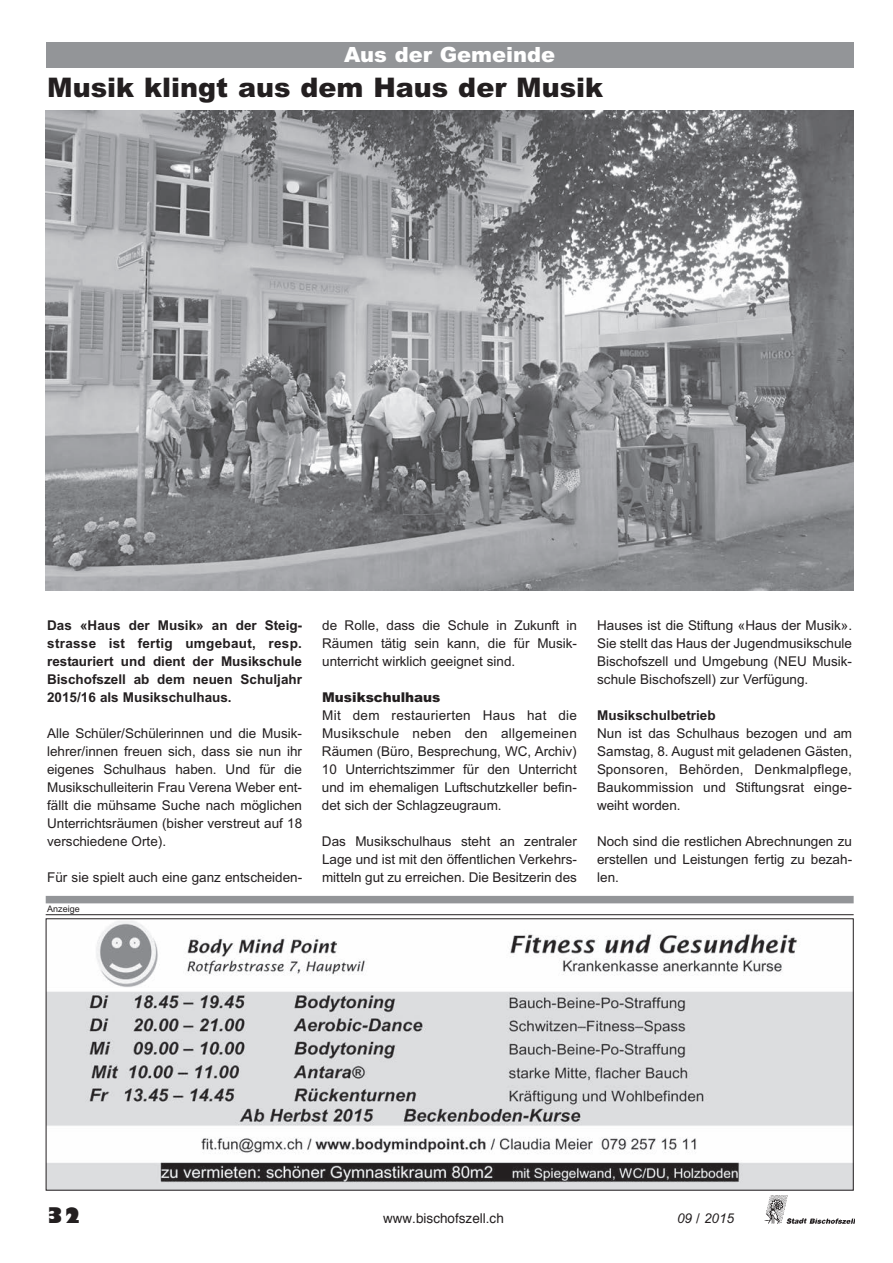
<style>
.page{position:relative;width:893px;height:1263px;background:#fff}
.page>*{position:absolute;margin:0;border:0;box-sizing:border-box;transform-origin:0 0}
.t1{font:900 27px "Arial";color:#231f20}
.t2{font:900 21px "Arial";color:#fff}
.t3{font:800 21px "Gill Sans";color:#231f20}
.t4{font:13.5px/18px "Arial";color:#231f20;text-align:justify}
.t5{font:700 13.5px/18px "Arial";color:#231f20;text-align:justify}
.t6{font:900 13.5px "Arial";color:#231f20}
.t7{font:italic 13.5px "Arial";color:#231f20}
.t8{font:italic 13.5px "Arial";color:#231f20}
.t9{font:13.5px "Helvetica";color:#231f20}
.t10{font:9px "Arial";color:#231f20}
</style>
<div class="page">
<img style="left:764px;top:1195px;width:91px;height:29px">
<div style="left:46px;top:42px;width:808px;height:26px;background:#939598"></div>
<img style="left:48px;top:921px;width:804px;height:267px">
<hr style="left:46px;top:914px;width:808px;height:1px;background:#231f20">
<div style="left:46px;top:896px;width:808px;height:7px;background:#939598"></div>
<img style="left:46px;top:110px;width:808px;height:481px">
<h2 class="t2" style="left:344px;top:39px;width:213px">Aus der Gemeinde</h2>
<h1 class="t1" style="left:47px;top:68px;width:557px">Musik klingt aus dem Haus der Musik</h1>
<p class="t5" style="left:47px;top:617px;width:257px">Das «Haus der Musik» an der Steig&shy;strasse ist fertig umgebaut, resp. restauriert und dient der Musikschule Bischofszell ab dem neuen Schuljahr 2015/16 als Musikschulhaus.</p>
<p class="t4" style="left:47px;top:724px;width:257px">Alle Schüler/Schülerinnen und die Musik&shy;lehrer/innen freuen sich, dass sie nun ihr eigenes Schulhaus haben. Und für die Musikschulleiterin Frau Verena Weber ent&shy;fällt die mühsame Suche nach möglichen Unterrichtsräumen (bisher verstreut auf 18 verschiedene Orte).</p>
<p class="t4" style="left:47px;top:868px;width:256px">Für sie spielt auch eine ganz entscheiden-</p>
<p class="t10" style="left:47px;top:902px;width:34px">Anzeige</p>
<p class="t4" style="left:322px;top:616px;width:256px">de Rolle, dass die Schule in Zukunft in Räumen tätig sein kann, die für Musik&shy;unterricht wirklich geeignet sind.</p>
<p class="t6" style="left:322px;top:687px;width:120px">Musikschulhaus</p>
<p class="t4" style="left:322px;top:706px;width:257px">Mit dem restaurierten Haus hat die Musikschule neben den allgemeinen Räumen (Büro, Besprechung, WC, Archiv)<br>10 Unterrichtszimmer für den Unterricht und im ehemaligen Luftschutzkeller befin&shy;det sich der Schlagzeugraum.</p>
<p class="t4" style="left:322px;top:832px;width:257px">Das Musikschulhaus steht an zentraler Lage und ist mit den öffentlichen Verkehrs&shy;mitteln gut zu erreichen. Die Besitzerin des</p>
<p class="t4" style="left:597px;top:616px;width:256px">Hauses ist die Stiftung «Haus der Musik».<br>Sie stellt das Haus der Jugendmusikschule Bischofszell und Umgebung (NEU Musik&shy;schule Bischofszell) zur Verfügung.</p>
<p class="t5" style="left:597px;top:707px;width:120px">Musikschulbetrieb</p>
<p class="t4" style="left:597px;top:724px;width:257px">Nun ist das Schulhaus bezogen und am Samstag, 8. August mit geladenen Gästen, Sponsoren, Behörden, Denkmalpflege, Baukommission und Stiftungsrat einge&shy;weiht worden.</p>
<p class="t4" style="left:597px;top:832px;width:257px">Noch sind die restlichen Abrechnungen zu erstellen und Leistungen fertig zu bezah&shy;len.</p>
<h2 class="t3" style="left:47px;top:1201px;width:37px">32</h2>
<p class="t9" style="left:383px;top:1208px;width:31px">www</p>
<p class="t4" style="left:385px;top:1208px;width:122px">www.bischofszell.ch</p>
<p class="t7" style="left:677px;top:1211px;width:59px">09 / 2015</p>
<p class="t8" style="left:683px;top:1208px;width:59px">09 / 2015</p>
</div>
